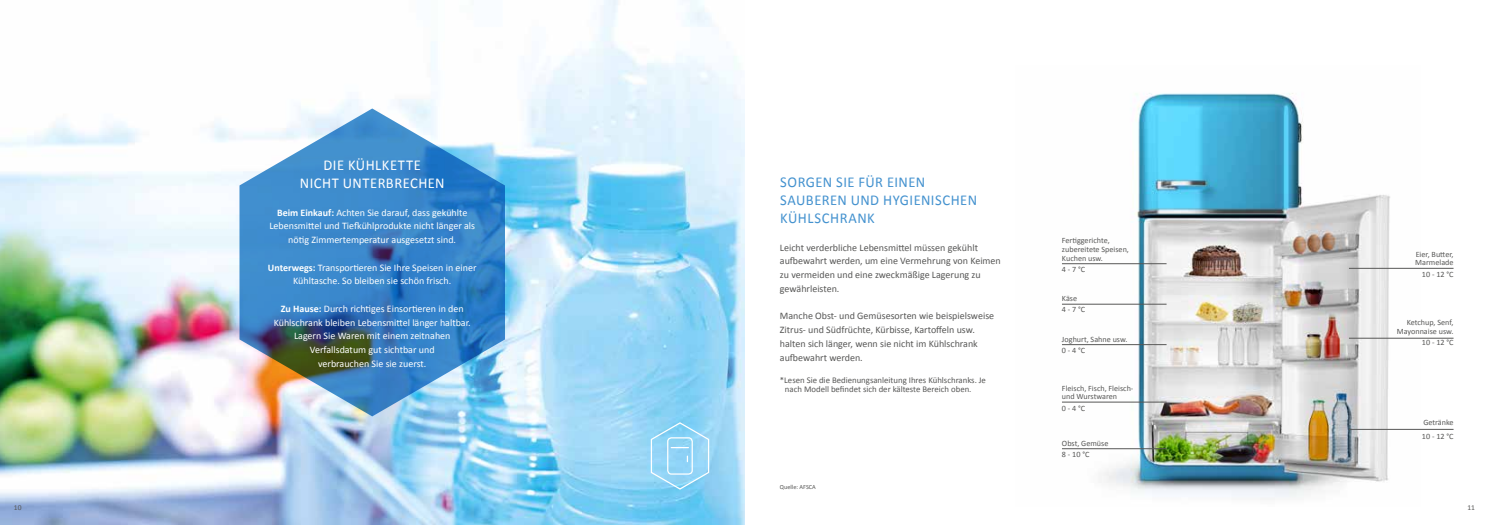
<style>
.page{position:relative;width:1489px;height:525px;background:#fff}
.page>*{position:absolute;margin:0;border:0;box-sizing:border-box;transform-origin:0 0}
.t1{font:15px/18px "Calibri";letter-spacing:.03em;color:#4492cf}
.t2{font:15px/18px "Calibri";letter-spacing:.035em;color:#fff;text-align:center}
.t3{font:10px/13.8px "Calibri";color:#fff;text-align:center}
.t4{font:10px/13.8px "Calibri";color:#575756}
.t5{font:8.75px/8.8px "Calibri";color:#575756}
.t6{font:8.12px/8.8px "Calibri";color:#575756}
.t7{font:7.5px "Calibri";color:#575756}
.t8{font:6.25px "Calibri";color:#575756}
.s1{font-weight:700}
</style>
<div class="page">
<img style="left:0;top:0;width:744px;height:524px">
<img style="left:239px;top:108px;width:266px;height:308px">
<img style="left:1062px;top:93px;width:358px;height:406px">
<hr style="left:1061px;top:263px;width:105px;height:1px;background:#575756">
<hr style="left:1348px;top:268px;width:105px;height:1px;background:#575756">
<hr style="left:1348px;top:338px;width:105px;height:1px;background:#575756">
<hr style="left:1348px;top:429px;width:105px;height:1px;background:#575756">
<hr style="left:1061px;top:344px;width:105px;height:1px;background:#575756">
<hr style="left:1061px;top:304px;width:105px;height:1px;background:#575756">
<hr style="left:1061px;top:401px;width:105px;height:1px;background:#575756">
<hr style="left:1061px;top:448px;width:105px;height:1px;background:#575756">
<svg style="left:650px;top:421px;width:60px;height:69px;background:#98d7f6"></svg>
<h1 class="t2" style="left:300px;top:156px;width:146px">DIE KÜHLKETTE<br>NICHT UNTERBRECHEN</h1>
<p class="t3" style="left:269px;top:205px;width:207px"><span class="s1">Beim Einkauf:</span> Achten Sie darauf, dass gekühlte<br>Lebensmittel und Tiefkühlprodukte nicht länger als nötig Zimmertemperatur ausgesetzt sind.</p>
<p class="t3" style="left:268px;top:260px;width:210px"><span class="s1">Unterwegs:</span> Transportieren Sie Ihre Speisen in einer<br>Kühltasche. So bleiben sie schön frisch.</p>
<p class="t3" style="left:274px;top:301px;width:198px"><span class="s1">Zu Hause:</span> Durch richtiges Einsortieren in den Kühlschrank bleiben Lebensmittel länger haltbar.<br>Lagern Sie Waren mit einem zeitnahen Verfallsdatum gut sichtbar und<br>verbrauchen Sie sie zuerst.</p>
<h1 class="t1" style="left:780px;top:173px;width:198px">SORGEN SIE FÜR EINEN<br>SAUBEREN UND HYGIENISCHEN<br>KÜHLSCHRANK</h1>
<p class="t4" style="left:780px;top:240px;width:222px">Leicht verderbliche Lebensmittel müssen gekühlt aufbewahrt werden, um eine Vermehrung von Keimen zu vermeiden und eine zweckmäßige Lagerung zu gewährleisten.</p>
<p class="t4" style="left:780px;top:309px;width:216px">Manche Obst- und Gemüsesorten wie beispielsweise Zitrus- und Südfrüchte, Kürbisse, Kartoffeln usw. halten sich länger, wenn sie nicht im Kühlschrank aufbewahrt werden.</p>
<p class="t5" style="left:785px;top:376px;width:202px;text-indent:-5px">*Lesen Sie die Bedienungsanleitung Ihres Kühlschranks. Je nach Modell befindet sich der kälteste Bereich oben.</p>
<p class="t8" style="left:780px;top:482px;width:37px">Quelle: AFSCA</p>
<p class="t6" style="left:1061px;top:236px;width:68px">Fertiggerichte, zubereitete Speisen,<br>Kuchen usw.</p>
<p class="t6" style="left:1061px;top:264px;width:25px">4 - 7 °C</p>
<p class="t6" style="left:1061px;top:293px;width:25px;line-height:11.2px">Käse<br>4 - 7 °C</p>
<p class="t6" style="left:1061px;top:333px;width:67px;line-height:11.2px">Joghurt, Sahne usw.<br>0 - 4 °C</p>
<p class="t6" style="left:1061px;top:383px;width:73px">Fleisch, Fisch, Fleisch&shy;und Wurstwaren</p>
<p class="t6" style="left:1061px;top:403px;width:25px">0 - 4 °C</p>
<p class="t6" style="left:1061px;top:437px;width:48px;line-height:11.2px">Obst, Gemüse<br>8 - 10 °C</p>
<p class="t6" style="left:1414px;top:249px;width:40px">Eier, Butter,<br>Marmelade</p>
<p class="t6" style="left:1421px;top:269px;width:33px">10 - 12 °C</p>
<p class="t6" style="left:1396px;top:318px;width:58px;text-align:right">Ketchup, Senf,<br>Mayonnaise usw.</p>
<p class="t6" style="left:1421px;top:338px;width:33px">10 - 12 °C</p>
<p class="t6" style="left:1421px;top:415px;width:33px;line-height:13.8px">Getränke<br>10 - 12 °C</p>
<p class="t7" style="left:14px;top:502px;width:9px">10</p>
<p class="t7" style="left:1467px;top:502px;width:9px">11</p>
</div>
